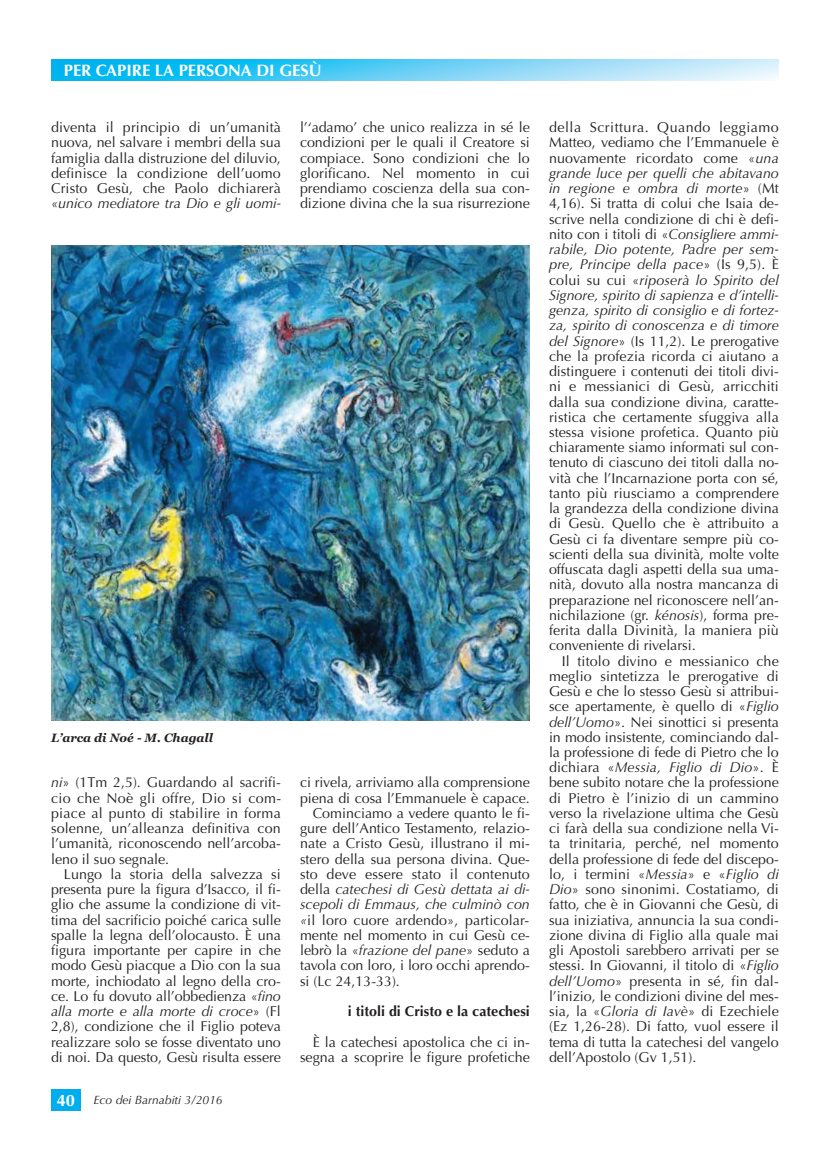
<style>
.page{position:relative;width:830px;height:1149px;background:#fff}
.page>*{position:absolute;margin:0;border:0;box-sizing:border-box;transform-origin:0 0}
.t1{font:700 16.5px "Optima";color:#fff}
.t2{font:14.25px/15.1px "Optima";color:#231f20;text-align:justify}
.t3{font:italic 14.25px "Optima";color:#231f20}
.t4{font:700 14.25px "Optima";color:#231f20}
.t5{font:italic 12px "Optima";color:#231f20}
.t6{font:italic 700 12px "Georgia";color:#231f20}
.s1{font-style:italic}
.s2{font-weight:700;font-style:normal;font-size:16.5px;color:#fff}
.s3{font-style:normal}
</style>
<div class="page">
<svg style="left:51px;top:60px;width:727px;height:21px;background:#66d0f5"></svg>
<div style="left:51px;top:1089px;width:30px;height:21px;background:#00aeef"></div>
<img style="left:51px;top:245px;width:478px;height:475px">
<p class="t1" style="left:64px;top:61px;width:259px">PER CAPIRE LA PERSONA DI GESÙ</p>
<p class="t2" style="left:51px;top:120px;width:231px">diventa il principio di un’umanità nuova, nel salvare i membri della sua famiglia dalla distruzione del diluvio, definisce la condizione dell’uomo Cristo Gesù, che Paolo dichiarerà «<span class="s1">unico mediatore tra Dio e gli uomi-</span></p>
<p class="t2" style="left:300px;top:120px;width:231px">l’‘adamo’ che unico realizza in sé le condizioni per le quali il Creatore si compiace. Sono condizioni che lo glorificano. Nel momento in cui prendiamo coscienza della sua con&shy;dizione divina che la sua risurrezione</p>
<p class="t6" style="left:51px;top:730px;width:163px">L’arca di Noé - M. Chagall</p>
<p class="t2" style="left:51px;top:775px;width:231px"><span class="s1">ni</span>» (1Tm 2,5). Guardando al sacrifi&shy;cio che Noè gli offre, Dio si com&shy;piace al punto di stabilire in forma solenne, un’alleanza definitiva con l’umanità, riconoscendo nell’arcoba&shy;leno il suo segnale.</p>
<p class="t2" style="left:51px;top:866px;width:231px;text-indent:13px">Lungo la storia della salvezza si presenta pure la figura d’Isacco, il fi&shy;glio che assume la condizione di vit&shy;tima del sacrificio poiché carica sulle spalle la legna dell’olocausto. È una figura importante per capire in che modo Gesù piacque a Dio con la sua morte, inchiodato al legno della cro&shy;ce. Lo fu dovuto all’obbedienza «<span class="s1">fino alla morte e alla morte di croce</span>» (Fl 2,8), condizione che il Figlio poteva realizzare solo se fosse diventato uno di noi. Da questo, Gesù risulta essere</p>
<p class="t5" style="left:57px;top:1092px;width:167px"><span class="s2">40</span> Eco dei Barnabiti 3/2016</p>
<p class="t2" style="left:300px;top:775px;width:231px">ci rivela, arriviamo alla comprensione</p>
<p class="t2" style="left:300px;top:790px;width:231px">piena di cosa l’Emmanuele è capace.</p>
<p class="t2" style="left:312px;top:805px;width:218px">Cominciamo a vedere quanto le fi-</p>
<p class="t2" style="left:300px;top:820px;width:231px">gure dell’Antico Testamento, relazio-</p>
<p class="t2" style="left:300px;top:836px;width:231px">nate a Cristo Gesù, illustrano il mi-</p>
<p class="t2" style="left:300px;top:851px;width:231px">stero della sua persona divina. Que-</p>
<p class="t2" style="left:300px;top:866px;width:231px">sto deve essere stato il contenuto</p>
<p class="t3" style="left:300px;top:880px;width:231px"><span class="s3">della</span> catechesi di Gesù dettata ai di-</p>
<p class="t3" style="left:300px;top:895px;width:231px">scepoli di Emmaus, che culminò con</p>
<p class="t2" style="left:300px;top:912px;width:230px"><span class="s1">«</span>il loro cuore ardendo», particolar-</p>
<p class="t2" style="left:300px;top:927px;width:231px">mente nel momento in cui Gesù ce-</p>
<p class="t2" style="left:300px;top:942px;width:231px">lebrò la «<span class="s1">frazione del pane</span>» seduto a</p>
<p class="t2" style="left:300px;top:957px;width:231px">tavola con loro, i loro occhi aprendo-</p>
<p class="t2" style="left:300px;top:973px;width:101px">si (Lc 24,13-33).</p>
<p class="t4" style="left:347px;top:1002px;width:183px">i titoli di Cristo e la catechesi</p>
<p class="t2" style="left:300px;top:1033px;width:231px;text-align:right">È la catechesi apostolica che ci in&shy;segna a scoprire le figure profetiche</p>
<p class="t2" style="left:548px;top:120px;width:231px">della Scrittura. Quando leggiamo Matteo, vediamo che l’Emmanuele è nuovamente ricordato come «<span class="s1">una grande luce per quelli che abitavano in regione e ombra di morte</span>» (Mt 4,16). Si tratta di colui che Isaia de&shy;scrive nella condizione di chi è defi&shy;nito con i titoli di «<span class="s1">Consigliere ammi&shy;rabile, Dio potente, Padre per sem&shy;pre, Principe della pace</span>» (Is 9,5). È colui su cui «<span class="s1">riposerà lo Spirito del Signore, spirito di sapienza e d’intelli&shy;genza, spirito di consiglio e di fortez&shy;za, spirito di conoscenza e di timore del Signore</span>» (Is 11,2). Le prerogative che la profezia ricorda ci aiutano a distinguere i contenuti dei titoli divi&shy;ni e messianici di Gesù, arricchiti dalla sua condizione divina, caratte&shy;ristica che certamente sfuggiva alla stessa visione profetica. Quanto più chiaramente siamo informati sul con&shy;tenuto di ciascuno dei titoli dalla no&shy;vità che l’Incarnazione porta con sé, tanto più riusciamo a comprendere la grandezza della condizione divina di Gesù. Quello che è attribuito a Gesù ci fa diventare sempre più co&shy;scienti della sua divinità, molte volte offuscata dagli aspetti della sua uma&shy;nità, dovuto alla nostra mancanza di preparazione nel riconoscere nell’an&shy;nichilazione (gr. <span class="s1">kénosis</span>), forma pre&shy;ferita dalla Divinità, la maniera più conveniente di rivelarsi.</p>
<p class="t2" style="left:548px;top:653px;width:231px;text-indent:13px">Il titolo divino e messianico che meglio sintetizza le prerogative di Gesù e che lo stesso Gesù si attribui&shy;sce apertamente, è quello di «<span class="s1">Figlio dell’Uomo</span>». Nei sinottici si presenta in modo insistente, cominciando dal&shy;la professione di fede di Pietro che lo dichiara «<span class="s1">Messia, Figlio di Dio</span>». È bene subito notare che la professione di Pietro è l’inizio di un cammino verso la rivelazione ultima che Gesù ci farà della sua condizione nella Vi&shy;ta trinitaria, perché, nel momento della professione di fede del discepo&shy;lo, i termini «<span class="s1">Messia</span>» e «<span class="s1">Figlio di Dio</span>» sono sinonimi. Costatiamo, di fatto, che è in Giovanni che Gesù, di sua iniziativa, annuncia la sua condi&shy;zione divina di Figlio alla quale mai gli Apostoli sarebbero arrivati per se stessi. In Giovanni, il titolo di «<span class="s1">Figlio dell’Uomo</span>» presenta in sé, fin dal&shy;l’inizio, le condizioni divine del mes&shy;sia, la «<span class="s1">Gloria di Iavè</span>» di Ezechiele (Ez 1,26-28). Di fatto, vuol essere il tema di tutta la catechesi del vangelo dell’Apostolo (Gv 1,51).</p>
</div>
